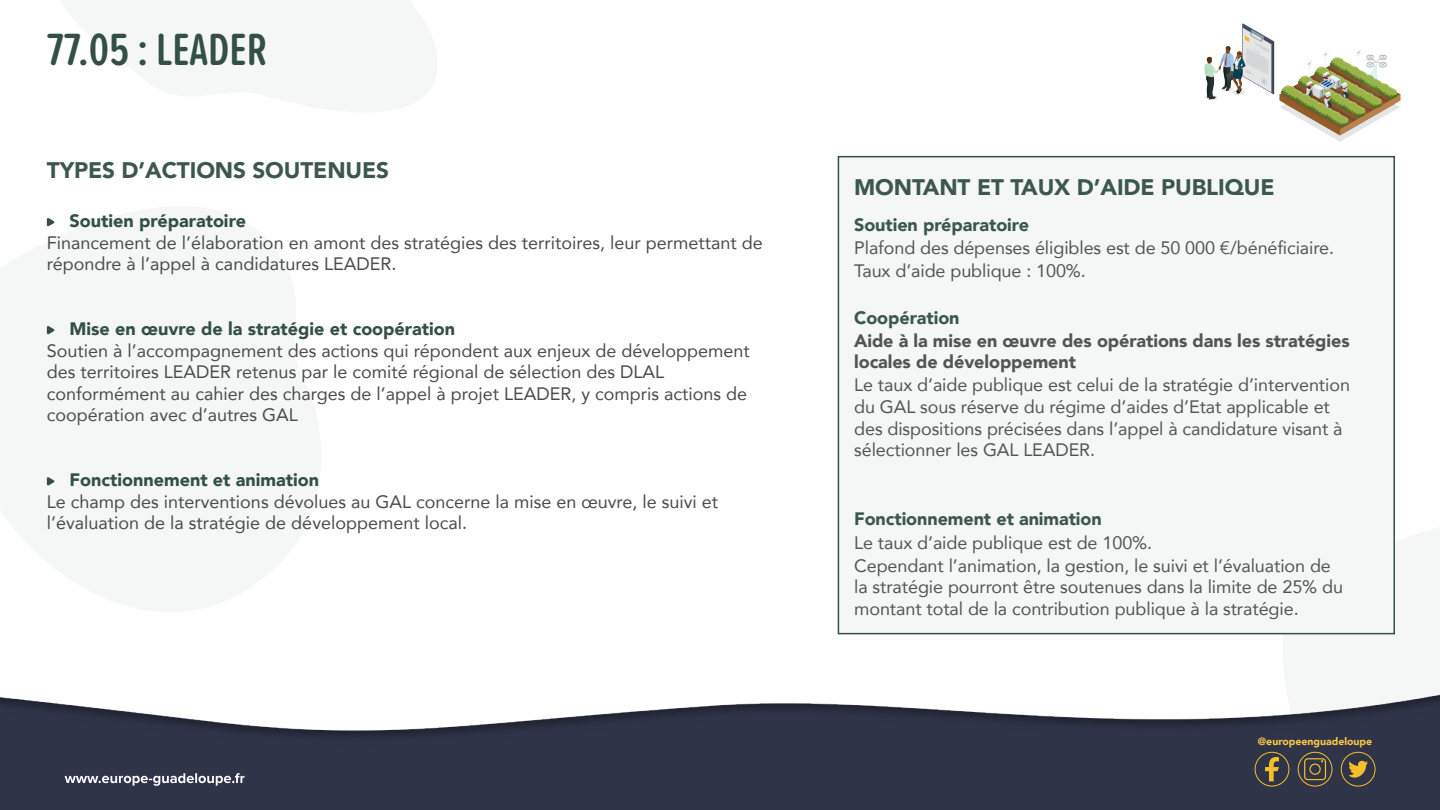
<style>
.page{position:relative;width:1440px;height:810px;background:#fff}
.page>*{position:absolute;margin:0;border:0;box-sizing:border-box;transform-origin:0 0}
.TITRE_GAUCHE{font:600 46.88px "Proxima Soft Ex Cn";color:#344f46}
.TITRE_GAUCHE-2{font:900 22.5px "Avenir";letter-spacing:-.005em;color:#3d574e}
.TITRE_GAUCHE-3{font:18px/21.6px "Avenir";color:#4b4b4b}
.TITRE_GAUCHE-4{font:18px/21.6px "Avenir";letter-spacing:-.005em;color:#545454}
.TITRE_GAUCHE-5{font:900 18px/21.6px "Avenir";letter-spacing:-.005em;color:#545454}
.TITRE_GAUCHE-6{font:900 18px "Avenir";letter-spacing:-.005em;color:#3d574e}
.t1{font:900 10.5px "Avenir";color:#f7c845}
.s1{font-weight:900;color:#344f46}
</style>
<div class="page">
<svg style="left:1272px;top:527px;width:168px;height:167px;fill:#f4f7f6"></svg>
<svg style="left:0;top:207px;width:321px;height:405px;fill:#f4f7f6"></svg>
<svg style="left:61px;top:0;width:376px;height:112px;fill:#f4f7f6"></svg>
<svg style="left:47px;top:218px;width:8px;height:9px"></svg>
<svg style="left:47px;top:326px;width:8px;height:9px"></svg>
<svg style="left:47px;top:477px;width:8px;height:9px"></svg>
<div style="left:838px;top:157px;width:556px;height:477px;background:#f4f7f6"></div>
<div style="left:838px;top:156px;width:557px;height:478px;border:2px solid #344f46"></div>
<img style="left:1204px;top:23px;width:197px;height:119px">
<img style="left:0;top:694px;width:1440px;height:116px">
<svg style="left:65px;top:773px;width:180px;height:13px"></svg>
<div style="left:1255px;top:752px;width:34px;height:34px;border:1px solid #f5bf2b;border-radius:17px"></div>
<svg style="left:1265px;top:757px;width:14px;height:24px"></svg>
<div style="left:1298px;top:752px;width:34px;height:34px;border:1px solid #f5bf2b;border-radius:17px"></div>
<svg style="left:1304px;top:758px;width:22px;height:22px"></svg>
<div style="left:1341px;top:752px;width:34px;height:34px;border:1px solid #f5bf2b;border-radius:17px"></div>
<svg style="left:1348px;top:760px;width:20px;height:21px"></svg>
<p class="TITRE_GAUCHE" style="left:47px;top:15px;width:222px">77.05 : LEADER</p>
<p class="TITRE_GAUCHE-2" style="left:47px;top:151px;width:344px">TYPES D’ACTIONS SOUTENUES</p>
<p class="TITRE_GAUCHE-3" style="left:47px;top:209px;width:718px;text-indent:22px"><span class="s1">Soutien préparatoire<br></span>Financement de l’élaboration en amont des stratégies des territoires, leur permettant de répondre à l’appel à candidatures LEADER.</p>
<p class="TITRE_GAUCHE-3" style="left:47px;top:317px;width:705px;text-indent:22px"><span class="s1">Mise en œuvre de la stratégie et coopération<br></span>Soutien à l’accompagnement des actions qui répondent aux enjeux de développement des territoires LEADER retenus par le comité régional de sélection des DLAL conformément au cahier des charges de l’appel à projet LEADER, y compris actions de coopération avec d’autres GAL</p>
<p class="TITRE_GAUCHE-3" style="left:47px;top:469px;width:673px;text-indent:22px"><span class="s1">Fonctionnement et animation<br></span>Le champ des interventions dévolues au GAL concerne la mise en œuvre, le suivi et l’évaluation de la stratégie de développement local.</p>
<p class="TITRE_GAUCHE-2" style="left:854px;top:168px;width:422px">MONTANT ET TAUX D’AIDE PUBLIQUE</p>
<p class="TITRE_GAUCHE-6" style="left:854px;top:210px;width:176px">Soutien préparatoire</p>
<p class="TITRE_GAUCHE-4" style="left:854px;top:237px;width:482px">Plafond des dépenses éligibles est de 50 000 €/bénéficiaire.</p>
<p class="TITRE_GAUCHE-4" style="left:854px;top:260px;width:233px">Taux d’aide publique : 100%.</p>
<p class="TITRE_GAUCHE-6" style="left:854px;top:302px;width:107px">Coopération</p>
<p class="TITRE_GAUCHE-5" style="left:854px;top:329px;width:497px">Aide à la mise en œuvre des opérations dans les stratégies locales de développement</p>
<p class="TITRE_GAUCHE-4" style="left:854px;top:374px;width:497px">Le taux d’aide publique est celui de la stratégie d’intervention du GAL sous réserve du régime d’aides d’Etat applicable et des dispositions précisées dans l’appel à candidature visant à sélectionner les GAL LEADER.</p>
<p class="TITRE_GAUCHE-6" style="left:854px;top:504px;width:249px">Fonctionnement et animation</p>
<p class="TITRE_GAUCHE-4" style="left:854px;top:531px;width:299px">Le taux d’aide publique est de 100%.</p>
<p class="TITRE_GAUCHE-4" style="left:854px;top:554px;width:490px">Cependant l’animation, la gestion, le suivi et l’évaluation de la stratégie pourront être soutenues dans la limite de 25% du montant total de la contribution publique à la stratégie.</p>
<p class="t1" style="left:1258px;top:732px;width:116px">@europeenguadeloupe</p>
</div>
